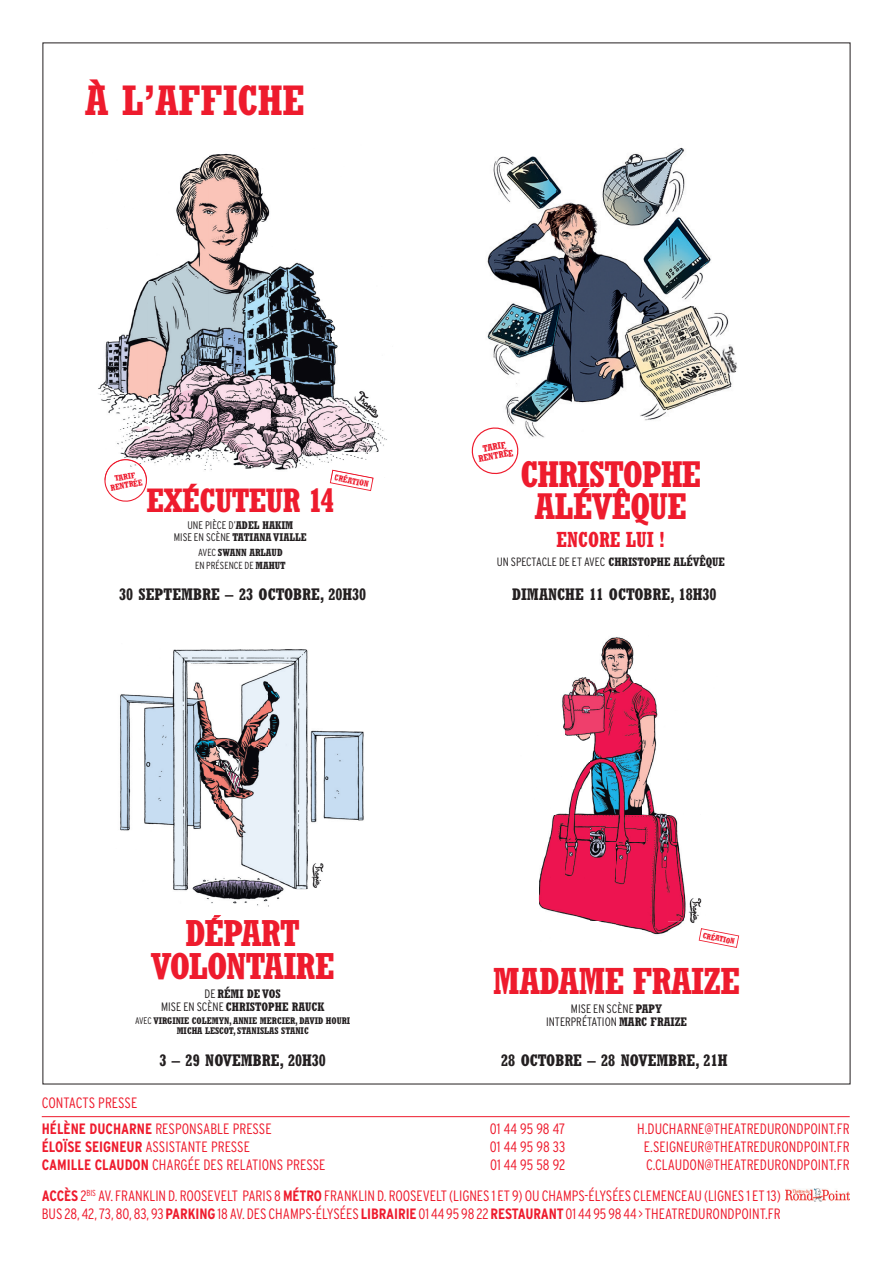
<style>
.page{position:relative;width:893px;height:1263px;background:#fff}
.page>*{position:absolute;margin:0;border:0;box-sizing:border-box;transform-origin:0 0}
.t1{font:42px "Rockwell Titrage";letter-spacing:-.005em;color:#ee1b2d}
.t2{font:700 condensed 37.2px "Rockwell";letter-spacing:-.015em;color:#ee1b2d}
.t3{font:36.9px/32.7px "Rockwell Titrage";letter-spacing:-.025em;color:#ee1b2d;text-align:center}
.t4{font:36.6px/32.4px "Rockwell Titrage";letter-spacing:-.025em;color:#ee1b2d;text-align:center}
.t5{font:33.45px "Rockwell Titrage";letter-spacing:-.02em;color:#ee1b2d}
.t6{font:700 condensed 21.6px "Rockwell";color:#ee1b2d;scale:.93 1}
.Dates_spectacles_dos{font:700 condensed 16.5px "Rockwell";color:#231f20}
.t7{font:300 condensed 15px/26.5px "Interstate";color:#ee1b2d}
.t8{font:300 condensed 12.3px/13px "Interstate";color:#231f20;text-align:center}
.t9{font:700 condensed 12.15px/13px "Rockwell";color:#231f20;text-align:center}
.t10{font:300 condensed 12px "Interstate";color:#231f20}
.t11{font:700 condensed 10.95px/11.9px "Rockwell";color:#231f20;text-align:center}
.t12{font:300 condensed 10.2px/12.9px "Interstate";color:#231f20;text-align:center}
.t13{font:700 condensed 9.45px/10.4px "Rockwell";color:#231f20;text-align:center}
.t14{font:700 condensed 9.45px/9px "Rockwell";color:#ee1b2d;text-align:center}
.t15{font:700 condensed 8.55px/8.2px "Rockwell";color:#ee1b2d;text-align:center}
.t16{font:700 condensed 7.95px "Rockwell";color:#ee1b2d}
.s1{color:#ee1a2e}
.s2{font-family:"Interstate";font-weight:300}
.s3{font-family:"Rockwell";font-weight:700}
.s4{font-weight:700}
</style>
<div class="page">
<hr style="left:42px;top:1116px;width:808px;height:1px;background:#ee1b2d">
<img style="left:785px;top:1188px;width:65px;height:13px">
<svg style="left:104px;top:480px;width:43px;height:22px"></svg>
<svg style="left:330px;top:480px;width:44px;height:11px"></svg>
<img style="left:98px;top:153px;width:289px;height:317px">
<img style="left:104px;top:459px;width:43px;height:21px">
<img style="left:114px;top:472px;width:22px;height:8px">
<img style="left:123px;top:477px;width:19px;height:3px">
<img style="left:330px;top:470px;width:44px;height:10px">
<img style="left:351px;top:388px;width:31px;height:36px">
<img style="left:487px;top:147px;width:245px;height:291px">
<img style="left:719px;top:343px;width:19px;height:31px">
<svg style="left:471px;top:426px;width:49px;height:49px"></svg>
<img style="left:120px;top:649px;width:244px;height:240px">
<img style="left:173px;top:889px;width:44px;height:15px">
<img style="left:217px;top:889px;width:52px;height:18px">
<img style="left:269px;top:889px;width:38px;height:10px">
<svg style="left:213px;top:915px;width:8px;height:2px"></svg>
<img style="left:306px;top:860px;width:20px;height:29px">
<img style="left:538px;top:637px;width:161px;height:304px">
<img style="left:684px;top:895px;width:18px;height:29px">
<svg style="left:699px;top:928px;width:40px;height:20px"></svg>
<h1 class="t1" style="left:85px;top:75px;width:221px">À L’AFFICHE</h1>
<p class="t15" style="left:108px;top:475px;width:34px;rotate:-10deg">TARIF<br>RENTR<span class="s1">ÉE</span></p>
<p class="t15" style="left:335px;top:473px;width:36px;rotate:11deg">CRÉATION</p>
<p class="t5" style="left:146px;top:480px;width:189px">EXÉCUTEUR 14</p>
<p class="t11" style="left:174px;top:519px;width:134px"><span class="s2">UNE PIÈCE D’</span>ADEL HAKIM<br><span class="s2">MISE EN SCÈNE</span> TATIANA VIALLE</p>
<p class="t12" style="left:195px;top:546px;width:92px">AVEC <span class="s3">SWANN ARLAUD<br></span>EN PRÉSENCE DE <span class="s3">MAHUT</span></p>
<p class="Dates_spectacles_dos" style="left:119px;top:584px;width:249px">30 SEPTEMBRE – 23 OCTOBRE, 20H30</p>
<p class="t14" style="left:476px;top:445px;width:37px;rotate:-10deg">TARIF<br>RENTRÉE</p>
<p class="t4" style="left:520px;top:458px;width:182px">CHRISTOPHE<br>ALÉVÊQUE</p>
<p class="t6" style="left:557px;top:527px;width:118px">ENCORE LUI !</p>
<p class="t10" style="left:497px;top:555px;width:230px">UN SPECTACLE DE ET AVEC <span class="s3">CHRISTOPHE ALÉVÊQUE</span></p>
<p class="Dates_spectacles_dos" style="left:512px;top:584px;width:206px">DIMANCHE 11 OCTOBRE, 18H30</p>
<p class="t3" style="left:151px;top:917px;width:185px">DÉPART<br>VOLONTAIRE</p>
<p class="t9" style="left:161px;top:987px;width:165px"><span class="s2">DE</span> RÉMI DE VOS<br><span class="s2">MISE EN SCÈNE</span> CHRISTOPHE RAUCK</p>
<p class="t13" style="left:135px;top:1015px;width:217px"><span class="s2">AVEC</span> VIRGINIE COLEMYN, ANNIE MERCIER, DAVID HOURI<br>MICHA LESCOT, STANISLAS STANIC</p>
<p class="t16" style="left:704px;top:931px;width:34px;rotate:11deg">CRÉATION</p>
<p class="t2" style="left:493px;top:959px;width:249px">MADAME FRAIZE</p>
<p class="t8" style="left:546px;top:1002px;width:142px">MISE EN SCÈNE <span class="s3">PAPY<br></span>INTERPRÉTATION <span class="s3">MARC FRAIZE</span></p>
<p class="Dates_spectacles_dos" style="left:159px;top:1050px;width:168px">3 – 29 NOVEMBRE, 20H30</p>
<p class="Dates_spectacles_dos" style="left:501px;top:1050px;width:228px">28 OCTOBRE – 28 NOVEMBRE, 21H</p>
<p class="t7" style="left:42px;top:1089px;width:231px">CONTACTS PRESSE<br><span class="s4">HÉLÈNE DUCHARNE</span> RESPONSABLE PRESSE</p>
<p class="t7" style="left:490px;top:1115px;width:77px">01 44 95 98 47</p>
<p class="t7" style="left:637px;top:1115px;width:214px">H.DUCHARNE@THEATREDURONDPOINT.FR</p>
<p class="t7" style="left:42px;top:1133px;width:210px"><span class="s4">ÉLOÏSE SEIGNEUR</span> ASSISTANTE PRESSE</p>
<p class="t7" style="left:490px;top:1133px;width:77px">01 44 95 98 33</p>
<p class="t7" style="left:644px;top:1133px;width:207px">E.SEIGNEUR@THEATREDURONDPOINT.FR</p>
<p class="t7" style="left:42px;top:1151px;width:285px"><span class="s4">CAMILLE CLAUDON</span> CHARGÉE DES RELATIONS PRESSE</p>
<p class="t7" style="left:490px;top:1151px;width:77px">01 44 95 58 92</p>
<p class="t7" style="left:42px;top:1149px;width:809px;line-height:30.8px;text-indent:604px">C.CLAUDON@THEATREDURONDPOINT.FR<br><span class="s4">ACCÈS</span> 2<sup>BIS</sup> AV. FRANKLIN D. ROOSEVELT PARIS 8 <span class="s4">MÉTRO</span> FRANKLIN D. ROOSEVELT (LIGNES 1 ET 9) OU CHAMPS-ÉLYSÉES CLEMENCEAU (LIGNES 1 ET 13)</p>
<p class="t7" style="left:42px;top:1200px;width:740px">BUS 28, 42, 73, 80, 83, 93 <span class="s4">PARKING</span> 18 AV. DES CHAMPS-ÉLYSÉES <span class="s4">LIBRAIRIE</span> 01 44 95 98 22 <span class="s4">RESTAURANT</span> 01 44 95 98 44 &gt; THEATREDURONDPOINT.FR</p>
</div>
